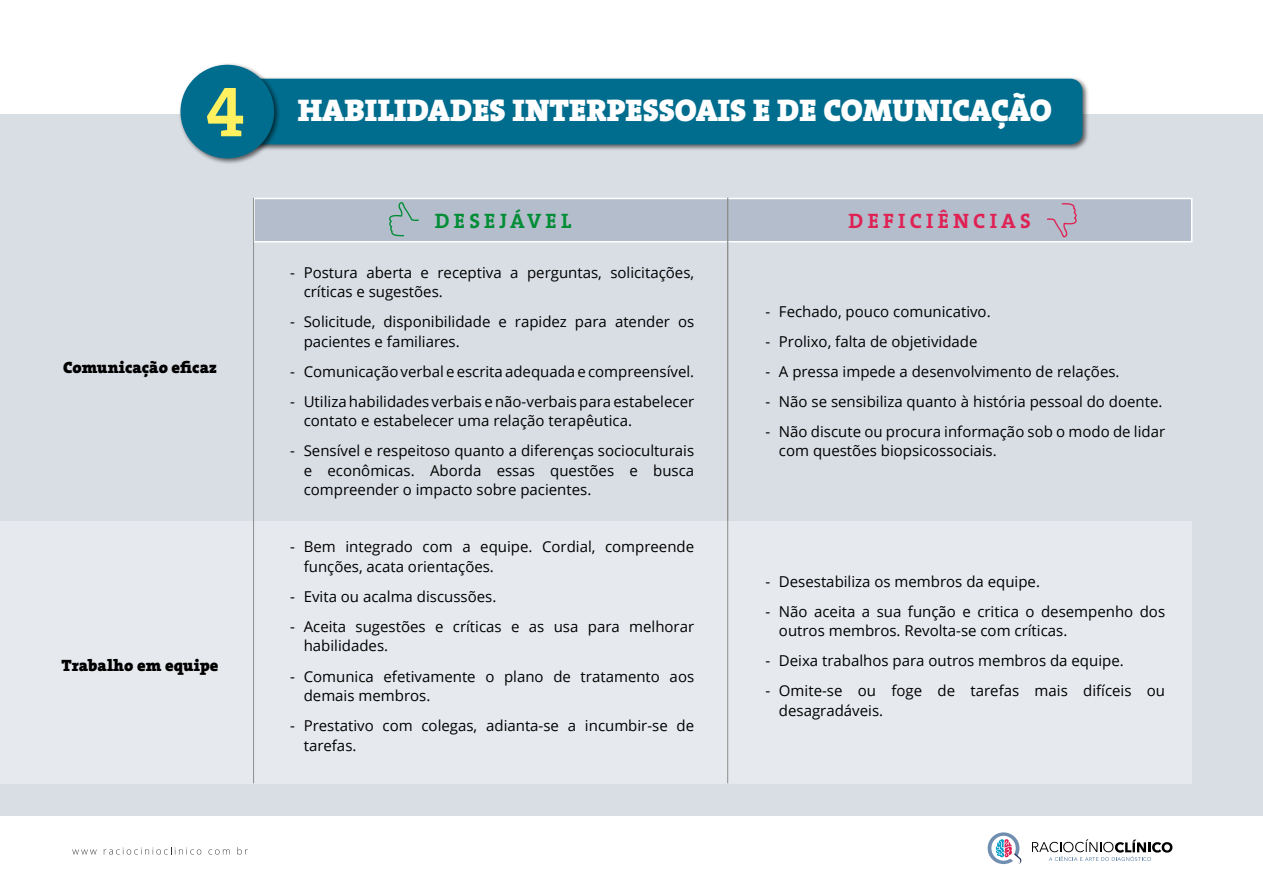
<style>
.page{position:relative;width:1263px;height:893px;background:#fff}
.page>*{position:absolute;margin:0;border:0;box-sizing:border-box;transform-origin:0 0}
.t1{font:700 69px "The Serif";color:#fff15f}
.t2{font:900 31.5px "The Serif";color:#fff}
.t3{font:700 21px "The Serif";letter-spacing:.2em;color:#e02154}
.t4{font:700 21px "The Serif";letter-spacing:.2em;color:#008d36}
.t5{font:900 16.5px "The Serif";color:#000}
.t6{font:15px/19.5px "Open Sans";color:#000}
</style>
<div class="page">
<svg style="left:988px;top:832px;width:31px;height:32px"></svg>
<svg style="left:991px;top:836px;width:25px;height:25px"></svg>
<svg style="left:996px;top:839px;width:25px;height:25px"></svg>
<svg style="left:1032px;top:839px;width:140px;height:22px"></svg>
<svg style="left:72px;top:849px;width:25px;height:5px"></svg>
<svg style="left:104px;top:847px;width:97px;height:8px"></svg>
<svg style="left:209px;top:849px;width:21px;height:6px"></svg>
<svg style="left:237px;top:847px;width:11px;height:8px"></svg>
<div style="left:0;top:114px;width:1263px;height:702px;background:#d9dee5"></div>
<div style="left:253px;top:198px;width:939px;height:44px;background:#b3bdcb;border:2px solid #fff"></div>
<svg style="left:389px;top:202px;width:30px;height:34px"></svg>
<svg style="left:1047px;top:203px;width:30px;height:35px"></svg>
<div style="left:0;top:521px;width:1192px;height:262px;background:#e6e9ee"></div>
<hr style="left:253px;top:198px;width:1px;height:585px;background:#8e8e8d">
<hr style="left:727px;top:198px;width:1px;height:585px;background:#8e8e8d">
<div style="left:215px;top:76px;width:874px;height:75px;background:#000;opacity:.6"></div>
<div style="left:218px;top:79px;width:864px;height:65px;background:#006d8e;border-radius:13px"></div>
<div style="left:178px;top:62px;width:102px;height:103px;background:#000;opacity:.59"></div>
<div style="left:180px;top:65px;width:94px;height:93px;background:#006d8e;border-radius:50%"></div>
<h1 class="t1" style="left:206px;top:42px;width:40px">4</h1>
<p class="t5" style="left:63px;top:354px;width:155px">Comunicação eficaz</p>
<p class="t5" style="left:62px;top:652px;width:158px">Trabalho em equipe</p>
<h2 class="t2" style="left:298px;top:84px;width:756px">HABILIDADES INTERPESSOAIS E DE COMUNICAÇÃO</h2>
<h3 class="t4" style="left:435px;top:204px;width:138px">DESEJÁVEL</h3>
<h3 class="t3" style="left:849px;top:204px;width:184px">DEFICIÊNCIAS</h3>
<p class="t6" style="left:304px;top:262px;width:392px;text-indent:-14px">- Postura aberta e receptiva a perguntas, solicitações, críticas e sugestões.</p>
<p class="t6" style="left:304px;top:312px;width:392px;text-indent:-14px">- Solicitude, disponibilidade e rapidez para atender os pacientes e familiares.</p>
<p class="t6" style="left:290px;top:361px;width:405px">- Comunicação verbal e escrita adequada e compreensível.</p>
<p class="t6" style="left:304px;top:391px;width:392px;text-indent:-14px">- Utiliza habilidades verbais e não-verbais para estabelecer contato e estabelecer uma relação terapêutica.</p>
<p class="t6" style="left:304px;top:441px;width:392px;text-align:justify;text-indent:-14px">- Sensível e respeitoso quanto a diferenças socioculturais e econômicas. Aborda essas questões e busca compreender o impacto sobre pacientes.</p>
<p class="t6" style="left:304px;top:537px;width:392px;text-indent:-14px">- Bem integrado com a equipe. Cordial, compreende funções, acata orientações.</p>
<p class="t6" style="left:290px;top:586px;width:208px">- Evita ou acalma discussões.</p>
<p class="t6" style="left:304px;top:616px;width:392px;text-indent:-14px">- Aceita sugestões e críticas e as usa para melhorar habilidades.</p>
<p class="t6" style="left:304px;top:666px;width:392px;text-indent:-14px">- Comunica efetivamente o plano de tratamento aos demais membros.</p>
<p class="t6" style="left:304px;top:715px;width:392px;text-indent:-14px">- Prestativo com colegas, adianta-se a incumbir-se de tarefas.</p>
<p class="t6" style="left:765px;top:301px;width:227px">- Fechado, pouco comunicativo.</p>
<p class="t6" style="left:765px;top:331px;width:214px">- Prolixo, falta de objetividade</p>
<p class="t6" style="left:765px;top:361px;width:356px">- A pressa impede a desenvolvimento de relações.</p>
<p class="t6" style="left:765px;top:391px;width:399px">- Não se sensibiliza quanto à história pessoal do doente.</p>
<p class="t6" style="left:779px;top:421px;width:388px;text-indent:-14px">- Não discute ou procura informação sob o modo de lidar com questões biopsicossociais.</p>
<p class="t6" style="left:765px;top:571px;width:276px">- Desestabiliza os membros da equipe.</p>
<p class="t6" style="left:779px;top:601px;width:388px;text-indent:-14px">- Não aceita a sua função e critica o desempenho dos outros membros. Revolta-se com críticas.</p>
<p class="t6" style="left:765px;top:650px;width:360px">- Deixa trabalhos para outros membros da equipe.</p>
<p class="t6" style="left:779px;top:680px;width:388px;text-indent:-14px">- Omite-se ou foge de tarefas mais difíceis ou desagradáveis.</p>
</div>
